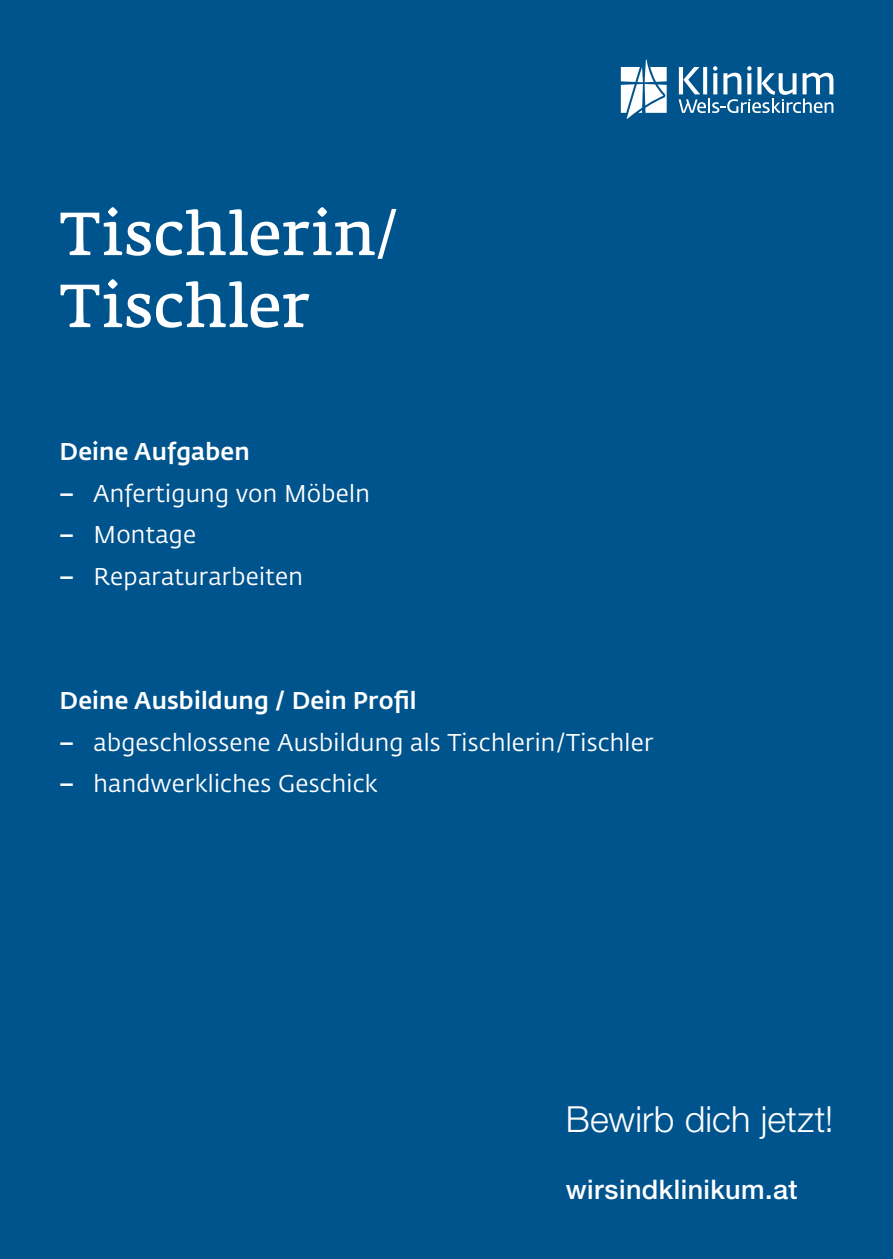
<style>
.page{position:relative;width:893px;height:1259px;background:#00548e}
.page>*{position:absolute;margin:0;border:0;box-sizing:border-box;transform-origin:0 0}
.Headline{font:60px/72px "Fedra Serif A Std Demi";letter-spacing:.02em;color:#fff}
.Titel_Zusatztext{font:300 36px "Helvetica Neue LT Pro";letter-spacing:.005em;color:#fff}
.Titel_Zusatztext-2{font:500 27px "Helvetica Neue LT Pro";letter-spacing:.015em;color:#fff}
.t1{font:24px "Fedra Sans Std";letter-spacing:.01em;color:#fff}
.Fließtext{font:500 24px "Fedra Sans Std";letter-spacing:.01em;color:#fff}
.s1{font-weight:500}
</style>
<div class="page">
<svg style="left:621px;top:60px;width:46px;height:59px"></svg>
<svg style="left:679px;top:66px;width:154px;height:47px"></svg>
<p class="Headline" style="left:60px;top:203px;width:338px">Tischlerin/<br>Tischler</p>
<p class="Fließtext" style="left:60px;top:437px;width:192px">Deine Aufgaben</p>
<p class="t1" style="left:60px;top:479px;width:312px"><span class="s1">−</span> Anfertigung von Möbeln</p>
<p class="t1" style="left:60px;top:520px;width:138px"><span class="s1">−</span> Montage</p>
<p class="t1" style="left:60px;top:562px;width:245px"><span class="s1">−</span> Reparaturarbeiten</p>
<p class="Fließtext" style="left:60px;top:686px;width:359px">Deine Ausbildung / Dein Profil</p>
<p class="t1" style="left:60px;top:728px;width:595px"><span class="s1">−</span> abgeschlossene Ausbildung als Tischlerin/Tischler</p>
<p class="t1" style="left:60px;top:769px;width:320px"><span class="s1">−</span> handwerkliches Geschick</p>
<p class="Titel_Zusatztext" style="left:566px;top:1096px;width:269px">Bewirb dich jetzt!</p>
<p class="Titel_Zusatztext-2" style="left:566px;top:1173px;width:233px">wirsindklinikum.at</p>
</div>
